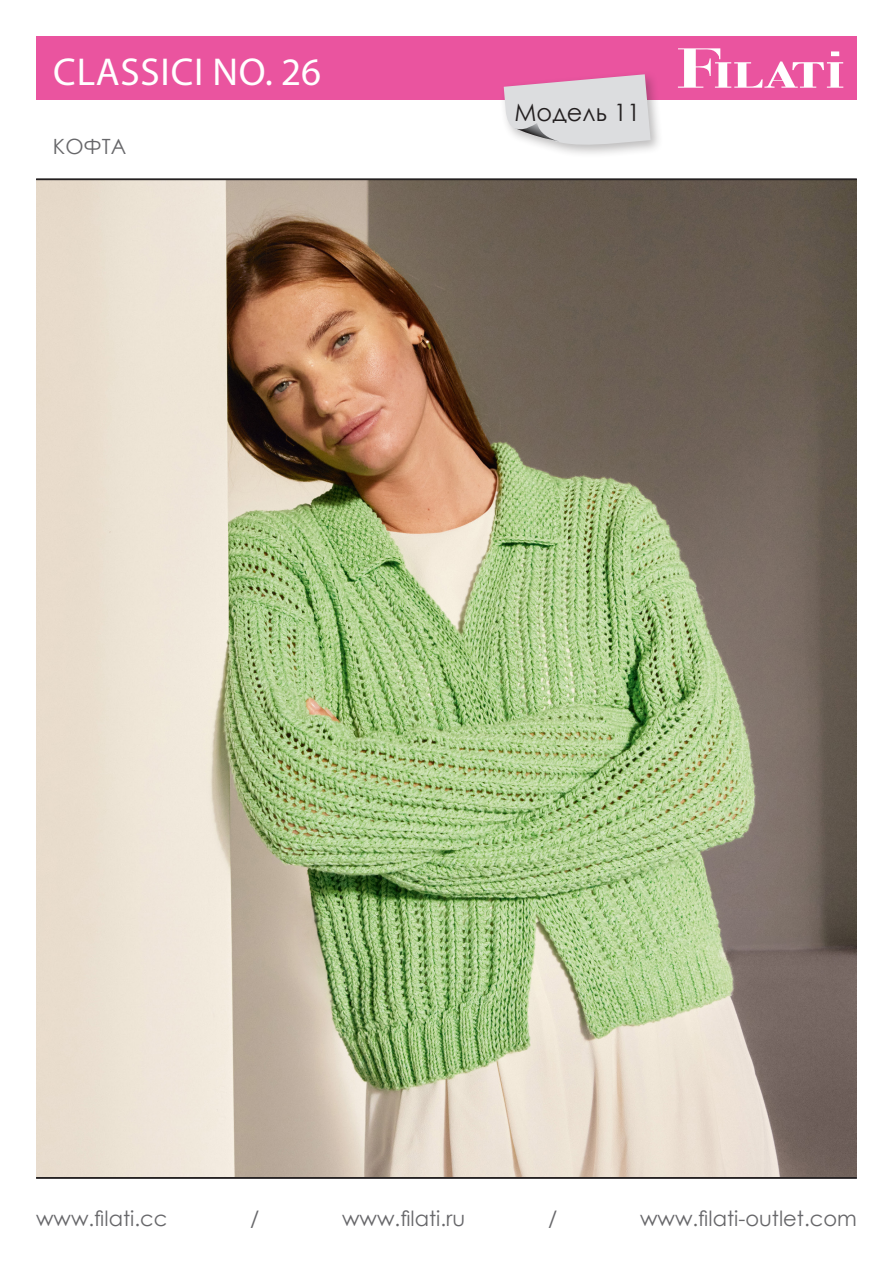
<style>
.page{position:relative;width:893px;height:1263px;background:#fff}
.page>*{position:absolute;margin:0;border:0;box-sizing:border-box;transform-origin:0 0}
.t1{font:39px "Myriad Pro";letter-spacing:.02em;color:#fff}
.t2{font:24px "Century Gothic";color:#231f20}
.t3{font:21px "Century Gothic";color:#67676a}
</style>
<div class="page">
<img style="left:36px;top:180px;width:821px;height:997px">
<hr style="left:36px;top:1177px;width:821px;height:1px;background:#231f20">
<hr style="left:36px;top:179px;width:821px;height:1px;background:#231f20">
<div style="left:36px;top:36px;width:821px;height:64px;background:#ea549f"></div>
<svg style="left:678px;top:48px;width:165px;height:40px"></svg>
<div style="left:499px;top:70px;width:165px;height:88px;background:#231f20;opacity:.3"></div>
<svg style="left:504px;top:74px;width:147px;height:76px;background:#dcced7"></svg>
<p class="t1" style="left:53px;top:48px;width:269px">CLASSICI NO. 26</p>
<p class="t3" style="left:53px;top:131px;width:75px">КОФТА</p>
<p class="t2" style="left:515px;top:96px;width:127px">Модель 11</p>
<p class="t3" style="left:36px;top:1204px;width:133px">www.filati.cc</p>
<p class="t3" style="left:250px;top:1204px;width:11px">/</p>
<p class="t3" style="left:342px;top:1204px;width:125px">www.filati.ru</p>
<p class="t3" style="left:548px;top:1204px;width:11px">/</p>
<p class="t3" style="left:640px;top:1204px;width:218px">www.filati-outlet.com</p>
</div>
